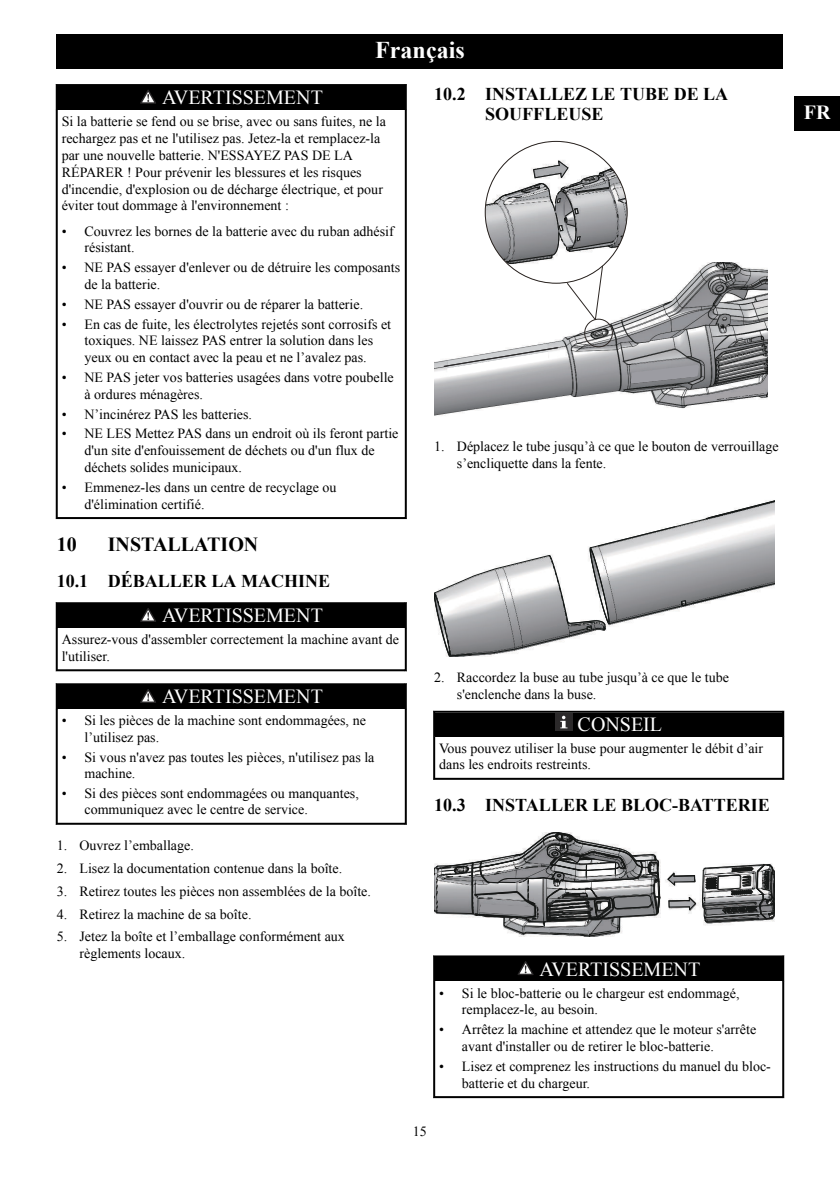
<style>
.page{position:relative;width:840px;height:1191px;background:#fff}
.page>*{position:absolute;margin:0;border:0;box-sizing:border-box;transform-origin:0 0}
.t1{font:700 24px "Times New Roman";color:#fff}
.t2{font:20px "Times New Roman";color:#fff}
.t3{font:700 20px "Times New Roman";color:#000}
.t4{font:700 20px "Times New Roman";color:#fff}
.t5{font:700 18px/19.8px "Times New Roman";color:#000}
.t6{font:14px/16.8px "Times New Roman";color:#000}
</style>
<div class="page">
<div style="left:58px;top:86px;width:346px;height:24px;background:#000"></div>
<svg style="left:140px;top:90px;width:16px;height:14px"></svg>
<hr style="left:56px;top:84px;width:349px;height:2px;background:#000">
<hr style="left:56px;top:84px;width:2px;height:26px;background:#000">
<hr style="left:404px;top:84px;width:2px;height:26px;background:#000">
<hr style="left:56px;top:517px;width:349px;height:2px;background:#000">
<hr style="left:56px;top:110px;width:2px;height:409px;background:#000">
<hr style="left:404px;top:110px;width:2px;height:409px;background:#000">
<div style="left:58px;top:604px;width:346px;height:24px;background:#000"></div>
<svg style="left:140px;top:608px;width:16px;height:14px"></svg>
<hr style="left:56px;top:602px;width:349px;height:2px;background:#000">
<hr style="left:56px;top:602px;width:2px;height:26px;background:#000">
<hr style="left:404px;top:602px;width:2px;height:26px;background:#000">
<hr style="left:56px;top:669px;width:349px;height:2px;background:#000">
<hr style="left:56px;top:628px;width:2px;height:43px;background:#000">
<hr style="left:404px;top:628px;width:2px;height:43px;background:#000">
<div style="left:58px;top:685px;width:346px;height:24px;background:#000"></div>
<svg style="left:140px;top:689px;width:16px;height:14px"></svg>
<hr style="left:56px;top:683px;width:349px;height:2px;background:#000">
<hr style="left:56px;top:683px;width:2px;height:26px;background:#000">
<hr style="left:404px;top:683px;width:2px;height:26px;background:#000">
<hr style="left:56px;top:822px;width:349px;height:2px;background:#000">
<hr style="left:56px;top:709px;width:2px;height:115px;background:#000">
<hr style="left:404px;top:709px;width:2px;height:115px;background:#000">
<img style="left:434px;top:263px;width:333px;height:153px">
<div style="left:584px;top:319px;width:28px;height:28px;border:1px solid #2c2623;border-radius:50%"></div>
<svg style="left:485px;top:141px;width:142px;height:180px"></svg>
<svg style="left:442px;top:344px;width:116px;height:32px"></svg>
<svg style="left:715px;top:388px;width:50px;height:11px"></svg>
<svg style="left:630px;top:365px;width:68px;height:19px"></svg>
<svg style="left:434px;top:500px;width:340px;height:156px"></svg>
<div style="left:435px;top:713px;width:346px;height:23px;background:#000"></div>
<div style="left:555px;top:714px;width:17px;height:17px;background:#2b292a"></div>
<svg style="left:560px;top:715px;width:7px;height:13px"></svg>
<hr style="left:433px;top:711px;width:349px;height:2px;background:#000">
<hr style="left:433px;top:711px;width:2px;height:26px;background:#000">
<hr style="left:781px;top:711px;width:2px;height:26px;background:#000">
<hr style="left:433px;top:778px;width:349px;height:2px;background:#000">
<hr style="left:433px;top:736px;width:2px;height:44px;background:#000">
<hr style="left:781px;top:736px;width:2px;height:44px;background:#000">
<svg style="left:701px;top:863px;width:74px;height:62px"></svg>
<svg style="left:667px;top:872px;width:27px;height:13px"></svg>
<svg style="left:668px;top:897px;width:27px;height:13px"></svg>
<svg style="left:434px;top:832px;width:226px;height:105px"></svg>
<div style="left:435px;top:957px;width:346px;height:24px;background:#000"></div>
<svg style="left:517px;top:961px;width:16px;height:14px"></svg>
<hr style="left:433px;top:955px;width:349px;height:2px;background:#000">
<hr style="left:433px;top:955px;width:2px;height:26px;background:#000">
<hr style="left:781px;top:955px;width:2px;height:26px;background:#000">
<hr style="left:433px;top:1096px;width:349px;height:2px;background:#000">
<hr style="left:433px;top:981px;width:2px;height:117px;background:#000">
<hr style="left:781px;top:981px;width:2px;height:117px;background:#000">
<div style="left:57px;top:34px;width:725px;height:34px;background:#000"></div>
<div style="left:794px;top:96px;width:45px;height:34px;background:#000"></div>
<h1 class="t1" style="left:375px;top:36px;width:91px">Français</h1>
<h2 class="t2" style="left:162px;top:86px;width:162px">AVERTISSEMENT</h2>
<p class="t6" style="left:62px;top:113px;width:325px">Si la batterie se fend ou se brise, avec ou sans fuites, ne la rechargez pas et ne l'utilisez pas. Jetez-la et remplacez-la par une nouvelle batterie. N'ESSAYEZ PAS DE LA RÉPARER ! Pour prévenir les blessures et les risques d'incendie, d'explosion ou de décharge électrique, et pour éviter tout dommage à l'environnement :</p>
<p class="t6" style="left:84px;top:222px;width:311px;text-indent:-23px">• Couvrez les bornes de la batterie avec du ruban adhésif résistant.</p>
<p class="t6" style="left:84px;top:259px;width:317px;text-indent:-23px">• NE PAS essayer d'enlever ou de détruire les composants de la batterie.</p>
<p class="t6" style="left:62px;top:296px;width:303px">• NE PAS essayer d'ouvrir ou de réparer la batterie.</p>
<p class="t6" style="left:62px;top:315px;width:331px;text-align:center">• En cas de fuite, les électrolytes rejetés sont corrosifs et toxiques. NE laissez PAS entrer la solution dans les<br>yeux ou en contact avec la peau et ne l’avalez pas.</p>
<p class="t6" style="left:84px;top:369px;width:310px;text-indent:-23px">• NE PAS jeter vos batteries usagées dans votre poubelle à ordures ménagères.</p>
<p class="t6" style="left:62px;top:405px;width:192px">• N’incinérez PAS les batteries.</p>
<p class="t6" style="left:84px;top:425px;width:315px;text-indent:-23px">• NE LES Mettez PAS dans un endroit où ils feront partie d'un site d'enfouissement de déchets ou d'un flux de déchets solides municipaux.</p>
<p class="t6" style="left:84px;top:479px;width:253px;text-indent:-23px">• Emmenez-les dans un centre de recyclage ou d'élimination certifié.</p>
<h2 class="t3" style="left:57px;top:533px;width:21px">10</h2>
<h2 class="t3" style="left:108px;top:533px;width:152px">INSTALLATION</h2>
<p class="t5" style="left:57px;top:571px;width:275px">10.1 DÉBALLER LA MACHINE</p>
<h2 class="t2" style="left:162px;top:604px;width:162px">AVERTISSEMENT</h2>
<p class="t6" style="left:62px;top:631px;width:338px">Assurez-vous d'assembler correctement la machine avant de l'utiliser.</p>
<h2 class="t2" style="left:162px;top:685px;width:162px">AVERTISSEMENT</h2>
<p class="t6" style="left:84px;top:712px;width:283px;text-indent:-23px">• Si les pièces de la machine sont endommagées, ne l’utilisez pas.</p>
<p class="t6" style="left:84px;top:748px;width:291px;text-indent:-23px">• Si vous n'avez pas toutes les pièces, n'utilisez pas la machine.</p>
<p class="t6" style="left:84px;top:785px;width:276px;text-indent:-23px">• Si des pièces sont endommagées ou manquantes, communiquez avec le centre de service.</p>
<p class="t6" style="left:57px;top:837px;width:138px">1. Ouvrez l’emballage.</p>
<p class="t6" style="left:57px;top:860px;width:287px">2. Lisez la documentation contenue dans la boîte.</p>
<p class="t6" style="left:57px;top:882px;width:315px">3. Retirez toutes les pièces non assemblées de la boîte.</p>
<p class="t6" style="left:57px;top:905px;width:196px">4. Retirez la machine de sa boîte.</p>
<p class="t6" style="left:79px;top:928px;width:267px;text-indent:-23px">5. Jetez la boîte et l’emballage conformément aux règlements locaux.</p>
<p class="t5" style="left:485px;top:84px;width:244px;text-indent:-51px">10.2 INSTALLEZ LE TUBE DE LA<br>SOUFFLEUSE</p>
<p class="t6" style="left:456px;top:438px;width:323px;text-indent:-23px">1. Déplacez le tube jusqu’à ce que le bouton de verrouillage s’encliquette dans la fente.</p>
<p class="t6" style="left:456px;top:669px;width:273px;text-indent:-23px">2. Raccordez la buse au tube jusqu’à ce que le tube s'enclenche dans la buse.</p>
<h2 class="t2" style="left:577px;top:713px;width:86px">CONSEIL</h2>
<p class="t6" style="left:439px;top:740px;width:325px">Vous pouvez utiliser la buse pour augmenter le débit d’air dans les endroits restreints.</p>
<p class="t5" style="left:434px;top:795px;width:337px">10.3 INSTALLER LE BLOC-BATTERIE</p>
<h2 class="t2" style="left:539px;top:957px;width:162px">AVERTISSEMENT</h2>
<p class="t6" style="left:461px;top:984px;width:279px;text-indent:-23px">• Si le bloc-batterie ou le chargeur est endommagé, remplacez-le, au besoin.</p>
<p class="t6" style="left:461px;top:1021px;width:296px;text-indent:-23px">• Arrêtez la machine et attendez que le moteur s'arrête avant d'installer ou de retirer le bloc-batterie.</p>
<p class="t6" style="left:461px;top:1057px;width:310px;text-indent:-23px">• Lisez et comprenez les instructions du manuel du bloc&shy;batterie et du chargeur.</p>
<p class="t6" style="left:413px;top:1122px;width:15px">15</p>
<h2 class="t4" style="left:803px;top:101px;width:28px">FR</h2>
</div>
